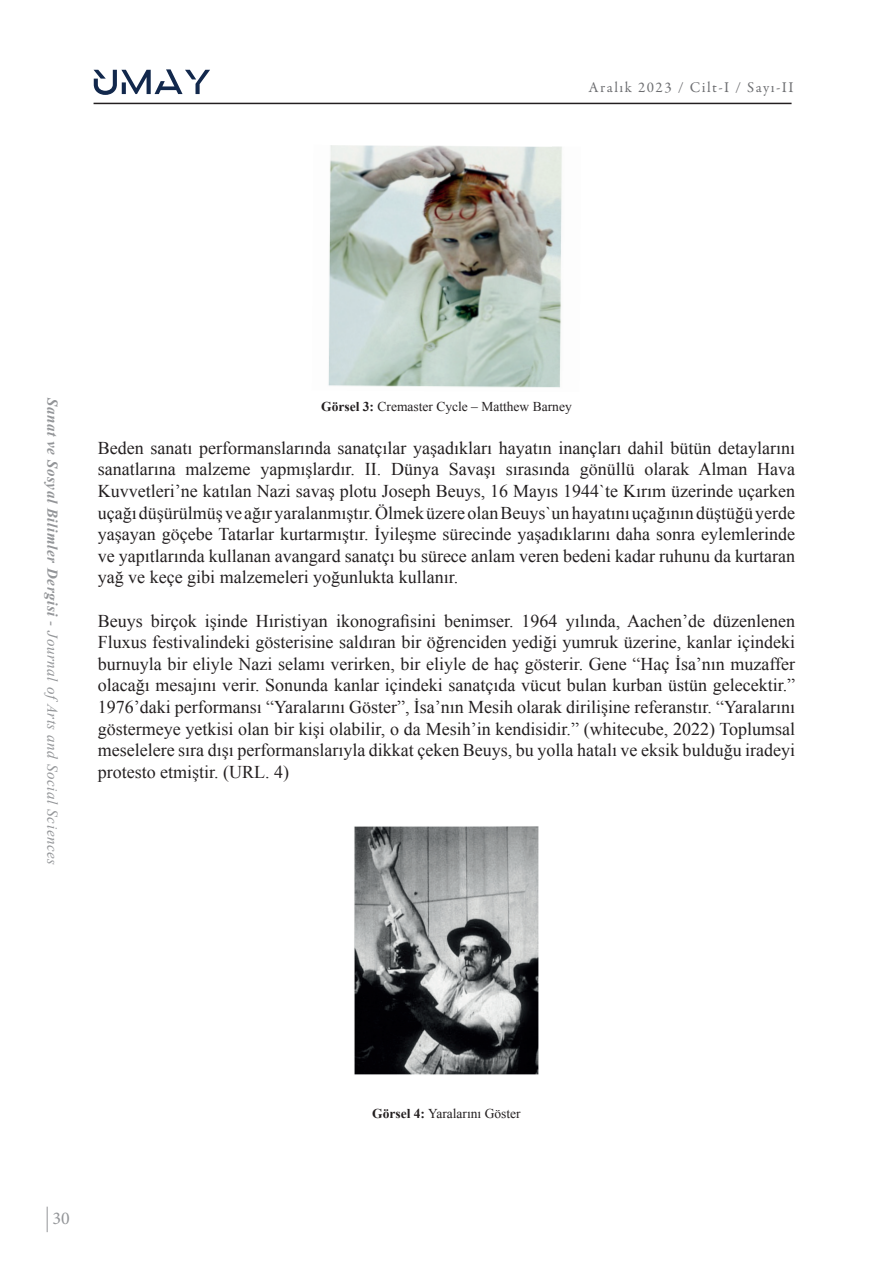
<style>
.page{position:relative;width:893px;height:1263px;background:#fff}
.page>*{position:absolute;margin:0;border:0;box-sizing:border-box;transform-origin:0 0}
.t1{font:18px/21.6px "Times New Roman";color:#231f20;text-align:justify}
.t2{font:18px "Minion Pro";color:#939598}
.t3{font:italic 15px "Times New Roman";letter-spacing:.04em;color:#939598}
.t4{font:15px "Garamond Premr Pro";letter-spacing:.1em;color:#6c6d70}
.t5{font:13.5px "Times New Roman";color:#231f20}
.s1{font-weight:700}
</style>
<div class="page">
<svg style="left:94px;top:69px;width:116px;height:26px"></svg>
<hr style="left:94px;top:103px;width:698px;height:1px;background:#231f20">
<svg style="left:47px;top:1206px;width:1px;height:26px"></svg>
<img style="left:328px;top:145px;width:234px;height:243px">
<img style="left:354px;top:826px;width:185px;height:249px">
<p class="t4" style="left:589px;top:79px;width:207px">Aralık 2023 / Cilt-I / Sayı-II</p>
<p class="t3" style="left:63px;top:398px;width:469px;rotate:90deg"><span class="s1">Sanat ve Sosyal Bilimler Dergisi</span> - Journal ofArts and Social Sciences</p>
<p class="t5" style="left:321px;top:397px;width:252px"><span class="s1">Görsel 3:</span> Cremaster Cycle – Matthew Barney</p>
<p class="t1" style="left:98px;top:437px;width:699px">Beden sanatı performanslarında sanatçılar yaşadıkları hayatın inançları dahil bütün detaylarını sanatlarına malzeme yapmışlardır. II. Dünya Savaşı sırasında gönüllü olarak Alman Hava Kuvvetleri’ne katılan Nazi savaş plotu Joseph Beuys, 16 Mayıs 1944`te Kırım üzerinde uçarken uçağı düşürülmüş ve ağır yaralanmıştır. Ölmek üzere olan Beuys`un hayatını uçağının düştüğü yerde yaşayan göçebe Tatarlar kurtarmıştır. İyileşme sürecinde yaşadıklarını daha sonra eylemlerinde ve yapıtlarında kullanan avangard sanatçı bu sürece anlam veren bedeni kadar ruhunu da kurtaran yağ ve keçe gibi malzemeleri yoğunlukta kullanır.</p>
<p class="t1" style="left:98px;top:609px;width:699px">Beuys birçok işinde Hıristiyan ikonografisini benimser. 1964 yılında, Aachen’de düzenlenen Fluxus festivalindeki gösterisine saldıran bir öğrenciden yediği yumruk üzerine, kanlar içindeki burnuyla bir eliyle Nazi selamı verirken, bir eliyle de haç gösterir. Gene “Haç İsa’nın muzaffer olacağı mesajını verir. Sonunda kanlar içindeki sanatçıda vücut bulan kurban üstün gelecektir.” 1976’daki performansı “Yaralarını Göster”, İsa’nın Mesih olarak dirilişine referanstır. “Yaralarını göstermeye yetkisi olan bir kişi olabilir, o da Mesih’in kendisidir.” (whitecube, 2022) Toplumsal meselelere sıra dışı performanslarıyla dikkat çeken Beuys, bu yolla hatalı ve eksik bulduğu iradeyi protesto etmiştir. (URL. 4)</p>
<p class="t2" style="left:52px;top:1206px;width:19px">30</p>
<p class="t5" style="left:372px;top:1104px;width:150px"><span class="s1">Görsel 4:</span> Yaralarını Göster</p>
</div>
